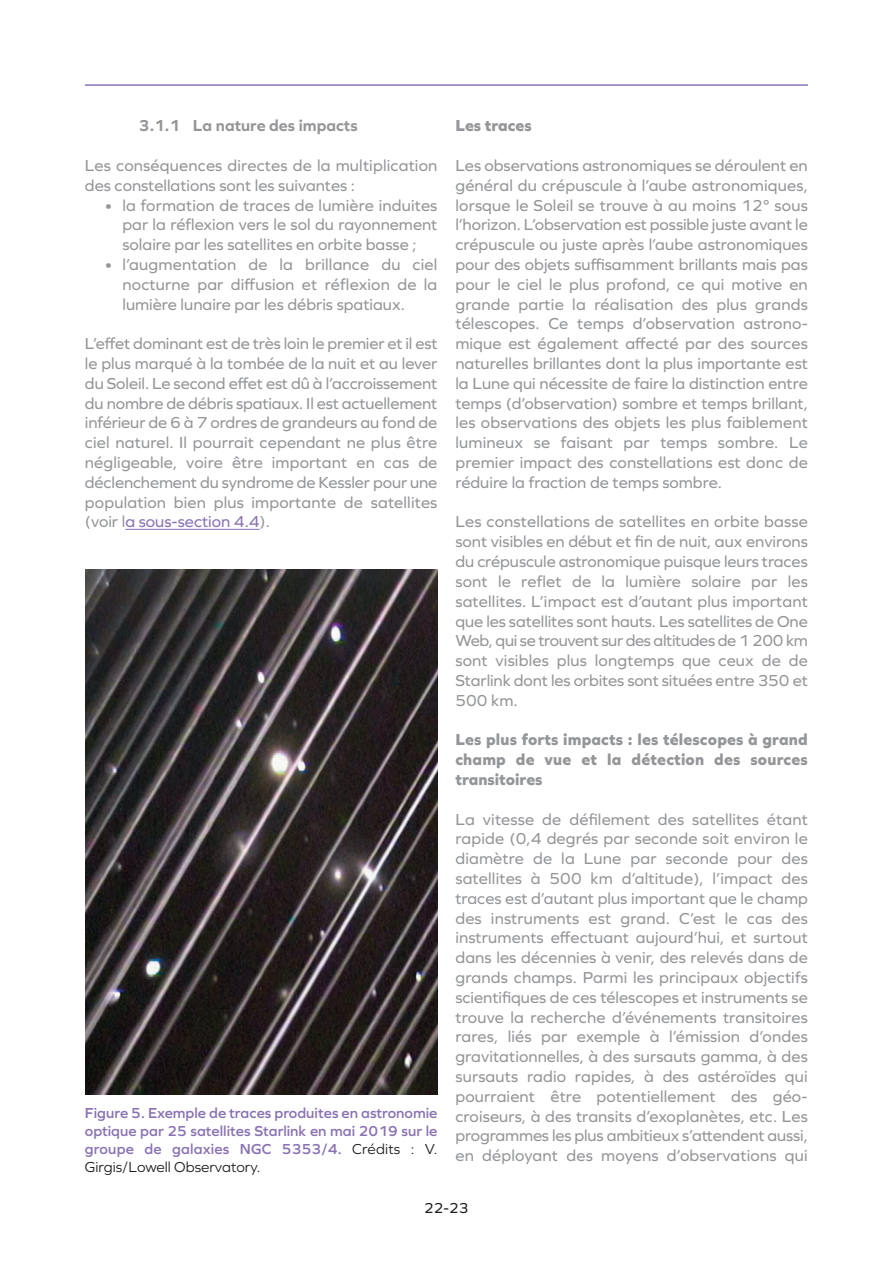
<style>
.page{position:relative;width:893px;height:1263px;background:#fff}
.page>*{position:absolute;margin:0;border:0;box-sizing:border-box;transform-origin:0 0}
.t1{font:16.5px/19.8px "Graphie";color:#939598;text-align:justify}
.t2{font:800 16.5px/19.8px "Graphie";letter-spacing:.01em;color:#939598;text-align:justify}
.t3{font:700 16.5px "Graphie";color:#939598}
.t4{font:600 15px/18px "Graphie";color:#8972b3;text-align:justify}
.t5{font:15px "Graphie";color:#231f20}
.s1{color:#8972b3}
.s2{font-weight:400;color:#231f20}
</style>
<div class="page">
<hr style="left:85px;top:84px;width:723px;height:2px;background:#8972b3">
<hr style="left:125px;top:529px;width:135px;height:1px;background:#8972b3">
<img style="left:85px;top:570px;width:353px;height:524px">
<p class="t3" style="left:139px;top:120px;width:220px">3.1.1 La nature des impacts</p>
<p class="t1" style="left:85px;top:157px;width:354px">Les conséquences directes de la multiplication des constellations sont les suivantes :</p>
<p class="t1" style="left:122px;top:197px;width:316px;text-indent:-18px">• la formation de traces de lumière induites par la réflexion vers le sol du rayonnement solaire par les satellites en orbite basse ;</p>
<p class="t1" style="left:122px;top:256px;width:316px;text-indent:-18px">• l’augmentation de la brillance du ciel nocturne par diffusion et réflexion de la lumière lunaire par les débris spatiaux.</p>
<p class="t1" style="left:85px;top:335px;width:354px">L’effet dominant est de très loin le premier et il est le plus marqué à la tombée de la nuit et au lever du Soleil. Le second effet est dû à l’accroissement du nombre de débris spatiaux. Il est actuellement inférieur de 6 à 7 ordres de grandeurs au fond de ciel naturel. Il pourrait cependant ne plus être négligeable, voire être important en cas de déclenchement du syndrome de Kessler pour une population bien plus importante de satellites (voir l<span class="s1">a sous-section 4.4</span>).</p>
<p class="t4" style="left:85px;top:1106px;width:354px">Figure 5. Exemple de traces produites en astronomie optique par 25 satellites Starlink en mai 2019 sur le groupe de galaxies NGC 5353/4. <span class="s2">Crédits : V.<br>Girgis/Lowell Observatory.</span></p>
<p class="t2" style="left:455px;top:117px;width:78px">Les traces</p>
<p class="t1" style="left:455px;top:157px;width:354px">Les observations astronomiques se déroulent en général du crépuscule à l’aube astronomiques, lorsque le Soleil se trouve à au moins 12° sous l’horizon. L’observation est possible juste avant le crépuscule ou juste après l’aube astronomiques pour des objets suffisamment brillants mais pas pour le ciel le plus profond, ce qui motive en grande partie la réalisation des plus grands télescopes. Ce temps d’observation astrono&shy;mique est également affecté par des sources naturelles brillantes dont la plus importante est la Lune qui nécessite de faire la distinction entre temps (d’observation) sombre et temps brillant, les observations des objets les plus faiblement lumineux se faisant par temps sombre. Le premier impact des constellations est donc de réduire la fraction de temps sombre.</p>
<p class="t1" style="left:455px;top:513px;width:354px">Les constellations de satellites en orbite basse sont visibles en début et fin de nuit, aux environs du crépuscule astronomique puisque leurs traces sont le reflet de la lumière solaire par les satellites. L’impact est d’autant plus important que les satellites sont hauts. Les satellites de One Web, qui se trouvent sur des altitudes de 1 200 km sont visibles plus longtemps que ceux de de Starlink dont les orbites sont situées entre 350 et 500 km.</p>
<p class="t2" style="left:455px;top:731px;width:354px">Les plus forts impacts : les télescopes à grand champ de vue et la détection des sources transitoires</p>
<p class="t1" style="left:455px;top:810px;width:354px">La vitesse de défilement des satellites étant rapide (0,4 degrés par seconde soit environ le diamètre de la Lune par seconde pour des satellites à 500 km d’altitude), l’impact des traces est d’autant plus important que le champ des instruments est grand. C’est le cas des instruments effectuant aujourd’hui, et surtout dans les décennies à venir, des relevés dans de grands champs. Parmi les principaux objectifs scientifiques de ces télescopes et instruments se trouve la recherche d’événements transitoires rares, liés par exemple à l’émission d’ondes gravitationnelles, à des sursauts gamma, à des sursauts radio rapides, à des astéroïdes qui pourraient être potentiellement des géo&shy;croiseurs, à des transits d’exoplanètes, etc. Les programmes les plus ambitieux s’attendent aussi, en déployant des moyens d’observations qui</p>
<p class="t5" style="left:424px;top:1202px;width:46px">22-23</p>
</div>
